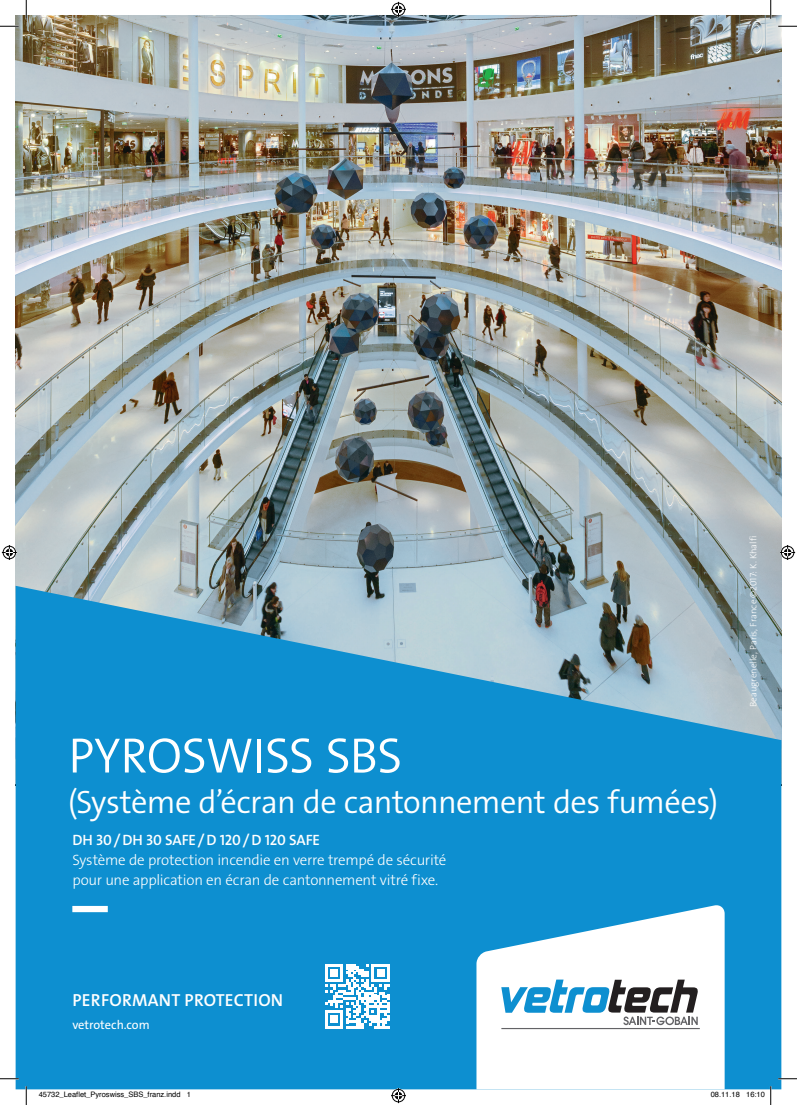
<style>
.page{position:relative;width:797px;height:1105px;background:#fff}
.page>*{position:absolute;margin:0;border:0;box-sizing:border-box;transform-origin:0 0}
.t1{font:50px "The Sans LP4 Se Lig";letter-spacing:-.015em;color:#fff}
.t2{font:32.5px "The Sans LP4 Se Lig";letter-spacing:-.02em;color:#fff}
.t3{font:17.5px "The Sans LP6 Se Bld";letter-spacing:.015em;color:#fff}
.t4{font:15px/20px "The Sans LP3 Lig";letter-spacing:-.015em;color:#fff}
.t5{font:15px "The Sans LP6 Se Bld";letter-spacing:-.01em;color:#fff}
.t6{font:12.5px "The Sans LP5 Plain";color:#fff}
.t7{font:9.38px "The Sans LP3 Lig";color:#fff}
.t8{font:7.5px "Helvetica";color:#000}
</style>
<div class="page">
<img style="left:16px;top:16px;width:765px;height:570px">
<svg style="left:16px;top:586px;width:765px;height:503px;background:#2795cc"></svg>
<svg style="left:476px;top:904px;width:248px;height:185px"></svg>
<hr style="left:501px;top:1028px;width:198px;height:1px;background:#636366">
<svg style="left:501px;top:979px;width:197px;height:46px"></svg>
<div style="left:72px;top:906px;width:36px;height:6px;background:#fff"></div>
<svg style="left:325px;top:964px;width:64px;height:64px"></svg>
<svg style="left:0;top:25px;width:19px;height:2px"></svg>
<svg style="left:778px;top:25px;width:19px;height:2px"></svg>
<svg style="left:0;top:1078px;width:19px;height:1px"></svg>
<svg style="left:778px;top:1078px;width:19px;height:1px"></svg>
<svg style="left:25px;top:0;width:2px;height:19px"></svg>
<svg style="left:25px;top:1086px;width:2px;height:19px"></svg>
<svg style="left:770px;top:0;width:1px;height:19px"></svg>
<svg style="left:391px;top:2px;width:15px;height:15px"></svg>
<svg style="left:391px;top:1088px;width:15px;height:15px"></svg>
<svg style="left:2px;top:545px;width:15px;height:15px"></svg>
<svg style="left:780px;top:545px;width:15px;height:15px"></svg>
<svg style="left:746px;top:1086px;width:25px;height:19px"></svg>
<h1 class="t1" style="left:68px;top:723px;width:335px">PYROSWISS SBS</h1>
<h2 class="t2" style="left:68px;top:781px;width:651px">(Système d’écran de cantonnement des fumées)</h2>
<p class="t5" style="left:72px;top:830px;width:249px">DH 30/DH 30 SAFE /D 120/D 120 SAFE</p>
<p class="t4" style="left:72px;top:850px;width:375px">Système de protection incendie en verre trempé de sécurité pour une application en écran de cantonnement vitré fixe.</p>
<p class="t7" style="left:747px;top:707px;width:173px;rotate:-90deg">Beaugrenelle, Paris, France ©2017: K. Khalfi</p>
<p class="t3" style="left:72px;top:988px;width:212px">PERFORMANT PROTECTION</p>
<p class="t6" style="left:72px;top:1017px;width:79px">vetrotech.com</p>
<p class="t8" style="left:39px;top:1089px;width:154px">45732_Leaflet_Pyroswiss_SBS_franz.indd 1</p>
<p class="t8" style="left:710px;top:1089px;width:56px">08.11.18 16:10</p>
</div>
